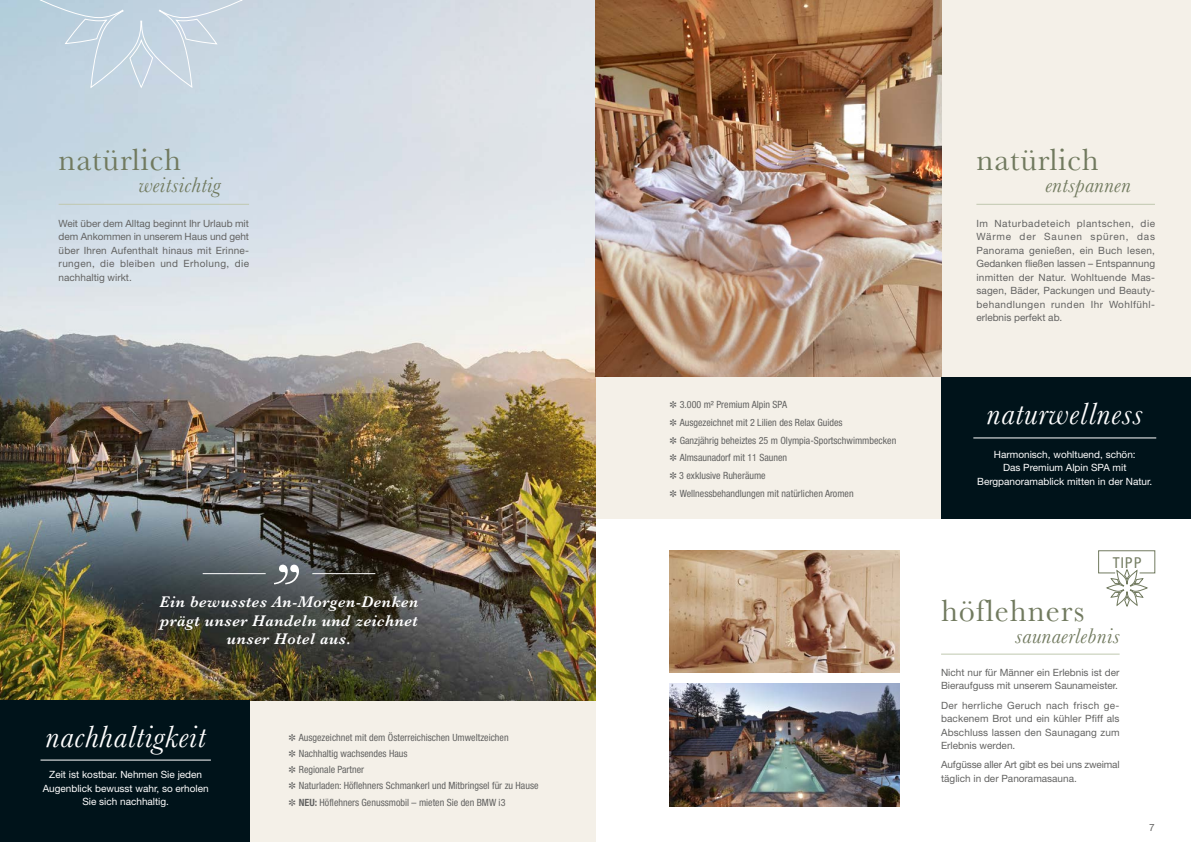
<style>
.page{position:relative;width:1191px;height:842px;background:#fff}
.page>*{position:absolute;margin:0;border:0;box-sizing:border-box;transform-origin:0 0}
.t1{font:32px "Baskerville";letter-spacing:.03em;color:#717a5f}
.t2{font:italic 32px "Baskerville";letter-spacing:.025em;color:#fff}
.t3{font:italic 22px "Baskerville";letter-spacing:.02em;color:#717a5f}
.t4{font:italic 600 16px/19px "Baskerville";letter-spacing:.03em;color:#fff;text-align:center}
.t5{font:condensed 15px "Helvetica Neue LT Std";color:#717a5f}
.t6{font:condensed 10px/17.7px "Helvetica Neue LT Std";color:#636362}
.t7{font:10px/13.5px "Helvetica Neue LT Std";letter-spacing:.01em;color:#636362}
.t8{font:10px/13.5px "Helvetica Neue LT Std";letter-spacing:.03em;color:#636362}
.t9{font:10px/13.5px "Helvetica Neue LT Std";color:#fff;text-align:center}
.t10{font:10px/13.5px "Helvetica Neue LT Std";letter-spacing:-.01em;color:#636362}
.s1{font-weight:700}
</style>
<div class="page">
<div style="left:527px;top:0;width:664px;height:518px;background:#f4f0e8"></div>
<div style="left:233px;top:612px;width:362px;height:230px;background:#f4f0e8"></div>
<img style="left:0;top:0;width:595px;height:700px">
<hr style="left:941px;top:654px;width:178px;height:1px;background:#c0c8af">
<img style="left:595px;top:0;width:346px;height:376px">
<img style="left:669px;top:550px;width:230px;height:123px">
<img style="left:669px;top:684px;width:230px;height:122px">
<div style="left:0;top:700px;width:249px;height:142px;background:#00131a"></div>
<hr style="left:41px;top:759px;width:170px;height:1px;background:#fff">
<div style="left:941px;top:377px;width:250px;height:141px;background:#00131a"></div>
<hr style="left:973px;top:437px;width:183px;height:1px;background:#fff">
<svg style="left:40px;top:0;width:203px;height:88px;background:#c5d5e1"></svg>
<svg style="left:274px;top:565px;width:25px;height:19px"></svg>
<hr style="left:203px;top:573px;width:63px;height:1px;background:#fff">
<hr style="left:312px;top:573px;width:63px;height:1px;background:#fff">
<svg style="left:1098px;top:550px;width:57px;height:57px"></svg>
<hr style="left:976px;top:204px;width:179px;height:1px;background:#c0c8af">
<hr style="left:59px;top:204px;width:190px;height:1px;background:#c0c8af">
<h1 class="t1" style="left:59px;top:140px;width:124px">natürlich</h1>
<h2 class="t3" style="left:139px;top:171px;width:83px">weitsichtig</h2>
<p class="t7" style="left:59px;top:216px;width:192px;text-align:justify">Weit über dem Alltag beginnt Ihr Urlaub mit dem Ankommen in unserem Haus und geht über Ihren Aufenthalt hinaus mit Erinne&shy;rungen, die bleiben und Erholung, die nachhaltig wirkt.</p>
<h3 class="t4" style="left:159px;top:592px;width:260px">Ein bewusstes An-Morgen-Denken prägt unser Handeln und zeichnet unser Hotel aus.</h3>
<h1 class="t2" style="left:46px;top:715px;width:161px">nachhaltigkeit</h1>
<p class="t6" style="left:289px;top:729px;width:251px;line-height:16.2px">✽ Ausgezeichnet mit dem Österreichischen Umweltzeichen<br>✽ Nachhaltig wachsendes Haus<br>✽ Regionale Partner<br>✽ Naturladen: Höflehners Schmankerl und Mitbringsel für zu Hause ✽ <span class="s1">NEU:</span> Höflehners Genussmobil – mieten Sie den BMW i3</p>
<p class="t9" style="left:43px;top:768px;width:167px">Zeit ist kostbar. Nehmen Sie jeden<br>Augenblick bewusst wahr, so erholen<br>Sie sich nachhaltig.</p>
<p class="t6" style="left:669px;top:396px;width:228px">✽ 3.000 m² Premium Alpin SPA<br>✽ Ausgezeichnet mit 2 Lilien des Relax Guides<br>✽ Ganzjährig beheiztes 25 m Olympia-Sportschwimmbecken ✽ Almsaunadorf mit 11 Saunen<br>✽ 3 exklusive Ruheräume<br>✽ Wellnessbehandlungen mit natürlichen Aromen</p>
<h1 class="t1" style="left:976px;top:140px;width:124px">natürlich</h1>
<h2 class="t3" style="left:1045px;top:171px;width:87px">entspannen</h2>
<p class="t8" style="left:976px;top:216px;width:180px">Im Naturbadeteich plantschen, die Wärme der Saunen spüren, das Panorama genießen, ein Buch lesen, Gedanken fließen lassen – Entspannung inmitten der Natur. Wohltuende Mas&shy;sagen, Bäder, Packungen und Beauty-- behandlungen runden Ihr Wohlfühl&shy;erlebnis perfekt ab.</p>
<h1 class="t2" style="left:987px;top:392px;width:157px">naturwellness</h1>
<p class="t9" style="left:977px;top:447px;width:177px">Harmonisch, wohltuend, schön:<br>Das Premium Alpin SPA mit<br>Bergpanoramablick mitten in der Natur.</p>
<h3 class="t5" style="left:1112px;top:554px;width:30px">TIPP</h3>
<h1 class="t1" style="left:941px;top:590px;width:145px">höflehners</h1>
<h2 class="t3" style="left:1015px;top:621px;width:106px">saunaerlebnis</h2>
<p class="t7" style="left:941px;top:665px;width:180px">Nicht nur für Männer ein Erlebnis ist der<br>Bieraufguss mit unserem Saunameister.</p>
<p class="t7" style="left:941px;top:698px;width:180px">Der herrliche Geruch nach frisch ge&shy;backenem Brot und ein kühler Pfiff als<br>Abschluss lassen den Saunagang zum<br>Erlebnis werden.</p>
<p class="t10" style="left:941px;top:758px;width:180px">Aufgüsse aller Art gibt es bei uns zweimal täglich in der Panoramasauna.</p>
<p class="t7" style="left:1149px;top:820px;width:7px">7</p>
</div>
